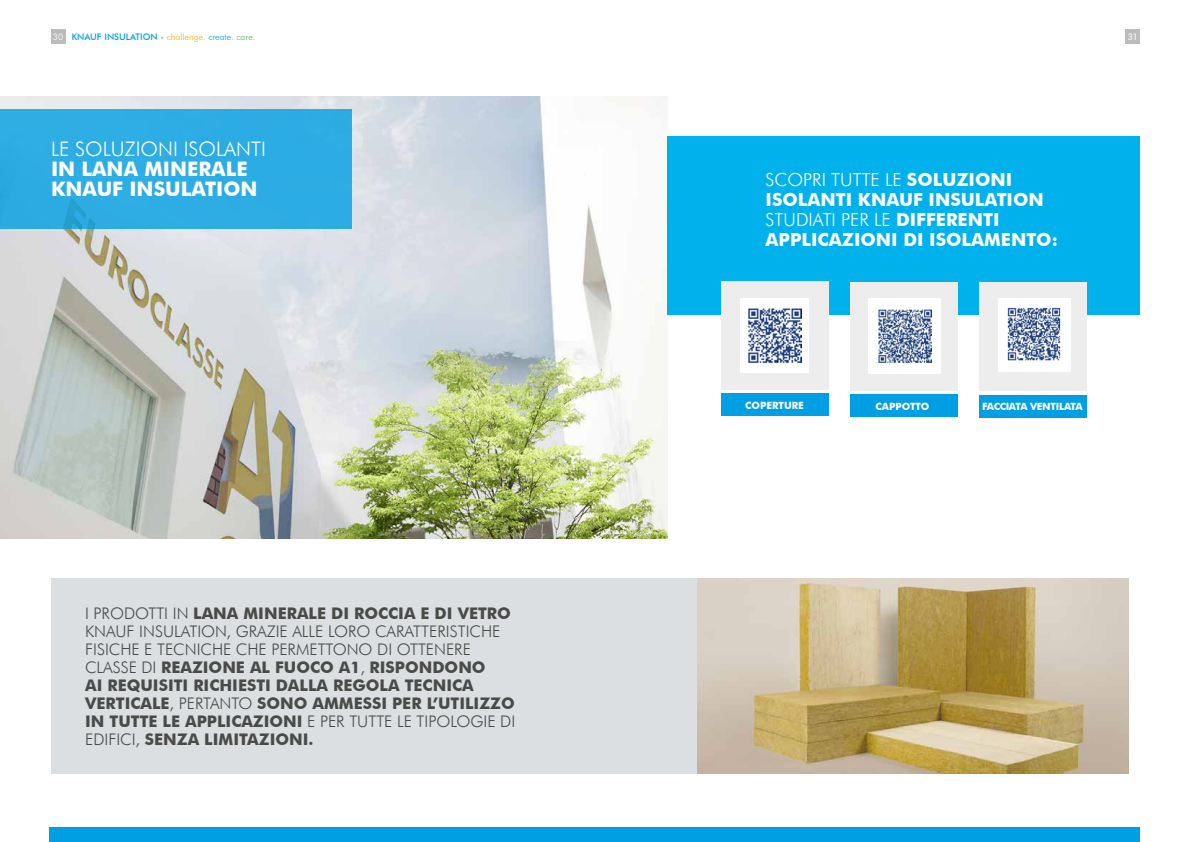
<style>
.page{position:relative;width:1191px;height:842px;background:#fff}
.page>*{position:absolute;margin:0;border:0;box-sizing:border-box;transform-origin:0 0}
.t1{font:700 20px/20px "Futura BT";color:#fff}
.t2{font:300 20px "Futura BT";color:#fff}
.t3{font:700 18px/20px "Futura BT";color:#fff}
.t4{font:700 16px/18px "Futura BT";color:#4a4a49}
.t5{font:700 10px "Futura BT";color:#fff}
.t6{font:700 10px "Futura BT";letter-spacing:-.025em;color:#fff}
.t7{font:500 9px "Futura BT";color:#009fe3}
.t8{font:9px "Roboto";color:#fff}
.s1{font-weight:300;color:#fff}
.s2{font-weight:300;color:#f6aa00}
.s3{font-weight:300}
.s4{font-weight:300;color:#52ae69}
</style>
<div class="page">
<div style="left:51px;top:30px;width:14px;height:14px;background:#bcbcbc"></div>
<div style="left:1126px;top:30px;width:14px;height:14px;background:#bcbcbc"></div>
<div style="left:50px;top:827px;width:1090px;height:15px;background:#009fe3"></div>
<img style="left:0;top:96px;width:668px;height:443px">
<img style="left:696px;top:578px;width:432px;height:196px">
<div style="left:668px;top:136px;width:472px;height:179px;background:#00b1eb"></div>
<div style="left:51px;top:578px;width:645px;height:196px;background:#dbdfe1"></div>
<div style="left:850px;top:282px;width:107px;height:109px;background:#ededed"></div>
<div style="left:850px;top:395px;width:107px;height:22px;background:#009fe3"></div>
<div style="left:869px;top:298px;width:72px;height:75px;background:#fff"></div>
<img style="left:878px;top:309px;width:53px;height:53px">
<div style="left:979px;top:282px;width:107px;height:109px;background:#ededed"></div>
<div style="left:979px;top:395px;width:107px;height:22px;background:#009fe3"></div>
<div style="left:998px;top:298px;width:72px;height:74px;background:#fff"></div>
<img style="left:1007px;top:307px;width:54px;height:54px">
<div style="left:721px;top:281px;width:108px;height:109px;background:#ededed"></div>
<div style="left:721px;top:393px;width:108px;height:23px;background:#009fe3"></div>
<div style="left:740px;top:298px;width:69px;height:75px;background:#fff"></div>
<img style="left:748px;top:309px;width:53px;height:53px">
<div style="left:0;top:109px;width:351px;height:119px;background:#2dade4"></div>
<p class="t7" style="left:53px;top:32px;width:204px"><span class="s1">30</span> KNAUF INSULATION - <span class="s2">challenge.</span> <span class="s3">create.</span> <span class="s4">care.</span></p>
<p class="t8" style="left:1127px;top:31px;width:12px">31</p>
<p class="t2" style="left:51px;top:137px;width:216px">LE SOLUZIONI ISOLANTI</p>
<p class="t1" style="left:51px;top:159px;width:208px">IN LANA MINERALE<br>KNAUF INSULATION</p>
<p class="t4" style="left:85px;top:604px;width:431px"><span class="s3">I PRODOTTI IN</span> LANA MINERALE DI ROCCIA E DI VETRO <span class="s3">KNAUF INSULATION, GRAZIE ALLE LORO CARATTERISTICHE FISICHE E TECNICHE CHE PERMETTONO DI OTTENERE CLASSE DI</span> REAZIONE AL FUOCO A1<span class="s3">,</span> RISPONDONO<br>AI REQUISITI RICHIESTI DALLA REGOLA TECNICA VERTICALE<span class="s3">, PERTANTO</span> SONO AMMESSI PER L’UTILIZZO IN TUTTE LE APPLICAZIONI <span class="s3">E PER TUTTE LE TIPOLOGIE DI EDIFICI,</span> SENZA LIMITAZIONI.</p>
<p class="t3" style="left:765px;top:170px;width:294px"><span class="s3">SCOPRI TUTTE LE</span> SOLUZIONI<br>ISOLANTI KNAUF INSULATION<br><span class="s3">STUDIATI PER LE</span> DIFFERENTI<br>APPLICAZIONI DI ISOLAMENTO:</p>
<p class="t5" style="left:745px;top:399px;width:60px">COPERTURE</p>
<p class="t5" style="left:875px;top:400px;width:56px">CAPPOTTO</p>
<p class="t6" style="left:982px;top:400px;width:102px">FACCIATA VENTILATA</p>
</div>
